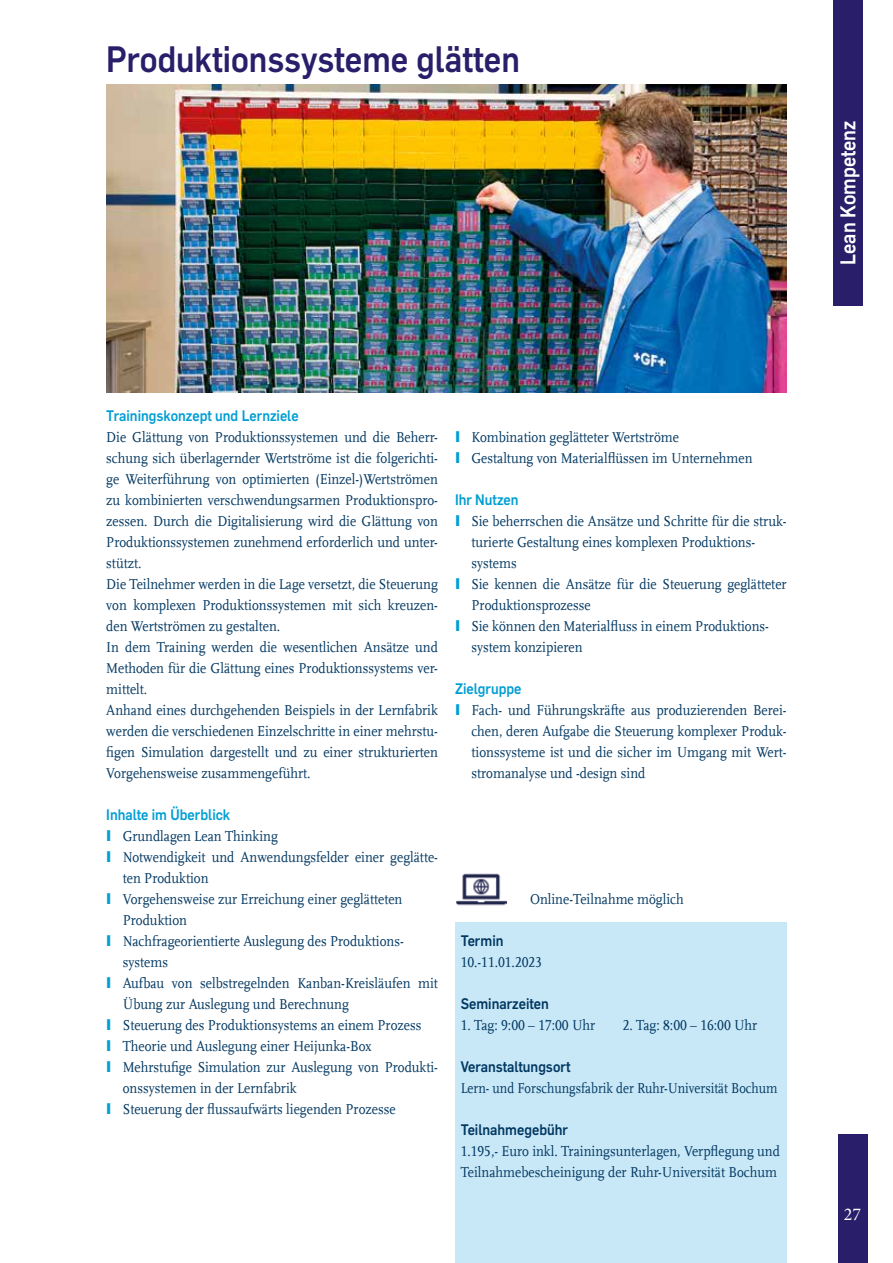
<style>
.page{position:relative;width:893px;height:1263px;background:#fff}
.page>*{position:absolute;margin:0;border:0;box-sizing:border-box;transform-origin:0 0}
.t1{font:700 36px "Rub Flama";color:#281e69;scale:.9 1}
.t2{font:700 21px "Rub Flama";color:#fff;scale:.9 1}
.t3{font:18px "Minion Pro";color:#fff}
.t4{font:15px/21px "RUB Scala TZ";color:#003761;scale:.9 1}
.t5{font:700 15px "Rub Flama";color:#009ed4;scale:.9 1}
.t6{font:700 15px "Rub Flama";color:#003761;scale:.9 1}
.t7{font:15px "RUB Scala TZ";color:#003761;scale:.86 1}
.s1{font-family:"Arial";font-weight:900;color:#009ed4}
</style>
<div class="page">
<div style="left:833px;top:0;width:30px;height:306px;background:#281e69"></div>
<div style="left:838px;top:1134px;width:29px;height:129px;background:#281e69"></div>
<div style="left:455px;top:922px;width:332px;height:341px;background:#c9e8f7"></div>
<img style="left:107px;top:85px;width:679px;height:308px">
<img style="left:456px;top:873px;width:51px;height:33px">
<h1 class="t1" style="left:106px;top:33px;width:461px">Produktionssysteme glätten</h1>
<h2 class="t2" style="left:833px;top:265px;width:161px;rotate:-90deg">Lean Kompetenz</h2>
<p class="t5" style="left:106px;top:405px;width:215px">Trainingskonzept und Lernziele</p>
<p class="t4" style="left:106px;top:426px;width:370px">Die Glättung von Produktionssystemen und die Beherr&shy;schung sich überlagernder Wertströme ist die folgerichti&shy;ge Weiterführung von optimierten (Einzel-)Wertströmen zu kombinierten verschwendungsarmen Produktionspro&shy;zessen. Durch die Digitalisierung wird die Glättung von Produktionssystemen zunehmend erforderlich und unter&shy;stützt.<br>Die Teilnehmer werden in die Lage versetzt, die Steuerung von komplexen Produktionssystemen mit sich kreuzen&shy;den Wertströmen zu gestalten.<br>In dem Training werden die wesentlichen Ansätze und Methoden für die Glättung eines Produktionssystems ver&shy;mittelt.<br>Anhand eines durchgehenden Beispiels in der Lernfabrik werden die verschiedenen Einzelschritte in einer mehrstu&shy;figen Simulation dargestellt und zu einer strukturierten Vorgehensweise zusammengeführt.</p>
<p class="t5" style="left:106px;top:804px;width:139px">Inhalte im Überblick</p>
<p class="t4" style="left:106px;top:825px;width:192px"><span class="s1">I</span> Grundlagen Lean Thinking</p>
<p class="t4" style="left:106px;top:846px;width:370px"><span class="s1">I</span> Notwendigkeit und Anwendungsfelder einer geglätte-</p>
<p class="t4" style="left:123px;top:867px;width:97px">ten Produktion</p>
<p class="t4" style="left:106px;top:888px;width:331px"><span class="s1">I</span> Vorgehensweise zur Erreichung einer geglätteten</p>
<p class="t4" style="left:123px;top:909px;width:73px">Produktion</p>
<p class="t4" style="left:106px;top:930px;width:332px"><span class="s1">I</span> Nachfrageorientierte Auslegung des Produktions-</p>
<p class="t4" style="left:123px;top:951px;width:52px">systems</p>
<p class="t4" style="left:106px;top:972px;width:370px"><span class="s1">I</span> Aufbau von selbstregelnden Kanban-Kreisläufen mit</p>
<p class="t4" style="left:123px;top:993px;width:253px">Übung zur Auslegung und Berechnung</p>
<p class="t4" style="left:106px;top:1014px;width:352px"><span class="s1">I</span> Steuerung des Produktionsystems an einem Prozess</p>
<p class="t4" style="left:106px;top:1035px;width:296px"><span class="s1">I</span> Theorie und Auslegung einer Heijunka-Box</p>
<p class="t4" style="left:106px;top:1056px;width:370px"><span class="s1">I</span> Mehrstufige Simulation zur Auslegung von Produkti-</p>
<p class="t4" style="left:123px;top:1077px;width:195px">onssystemen in der Lernfabrik</p>
<p class="t4" style="left:106px;top:1098px;width:323px"><span class="s1">I</span> Steuerung der flussaufwärts liegenden Prozesse</p>
<p class="t4" style="left:455px;top:426px;width:332px"><span class="s1">I</span> Kombination geglätteter Wertströme<br><span class="s1">I</span> Gestaltung von Materialflüssen im Unternehmen</p>
<p class="t5" style="left:455px;top:489px;width:72px">Ihr Nutzen</p>
<p class="t4" style="left:455px;top:510px;width:370px"><span class="s1">I</span> Sie beherrschen die Ansätze und Schritte für die struk-</p>
<p class="t4" style="left:471px;top:531px;width:317px">turierte Gestaltung eines komplexen Produktions-</p>
<p class="t4" style="left:471px;top:552px;width:52px">systems</p>
<p class="t4" style="left:455px;top:573px;width:370px"><span class="s1">I</span> Sie kennen die Ansätze für die Steuerung geglätteter</p>
<p class="t4" style="left:471px;top:594px;width:134px">Produktionsprozesse</p>
<p class="t4" style="left:455px;top:615px;width:350px"><span class="s1">I</span> Sie können den Materialfluss in einem Produktions-</p>
<p class="t4" style="left:471px;top:636px;width:125px">system konzipieren</p>
<p class="t5" style="left:455px;top:678px;width:75px">Zielgruppe</p>
<p class="t4" style="left:471px;top:699px;width:352px;text-align:justify;text-indent:-16px"><span class="s1">I</span> Fach- und Führungskräfte aus produzierenden Berei&shy;chen, deren Aufgabe die Steuerung komplexer Produk&shy;tionssysteme ist und die sicher im Umgang mit Wert&shy;stromanalyse und -design sind</p>
<p class="t4" style="left:530px;top:888px;width:172px">Online-Teilnahme möglich</p>
<p class="t6" style="left:461px;top:930px;width:49px">Termin</p>
<p class="t4" style="left:461px;top:951px;width:92px">10.-11.01.2023</p>
<p class="t6" style="left:461px;top:993px;width:100px">Seminarzeiten</p>
<p class="t4" style="left:461px;top:1014px;width:151px">1. Tag: 9:00 – 17:00 Uhr</p>
<p class="t4" style="left:623px;top:1014px;width:151px">2. Tag: 8:00 – 16:00 Uhr</p>
<p class="t6" style="left:461px;top:1056px;width:124px">Veranstaltungsort</p>
<p class="t7" style="left:461px;top:1078px;width:370px">Lern- und Forschungsfabrik der Ruhr-Universität Bochum</p>
<p class="t6" style="left:461px;top:1119px;width:121px">Teilnahmegebühr</p>
<p class="t4" style="left:461px;top:1140px;width:356px">1.195,- Euro inkl. Trainingsunterlagen, Verpflegung und<br>Teilnahmebescheinigung der Ruhr-Universität Bochum</p>
<p class="t3" style="left:844px;top:1202px;width:19px">27</p>
</div>
